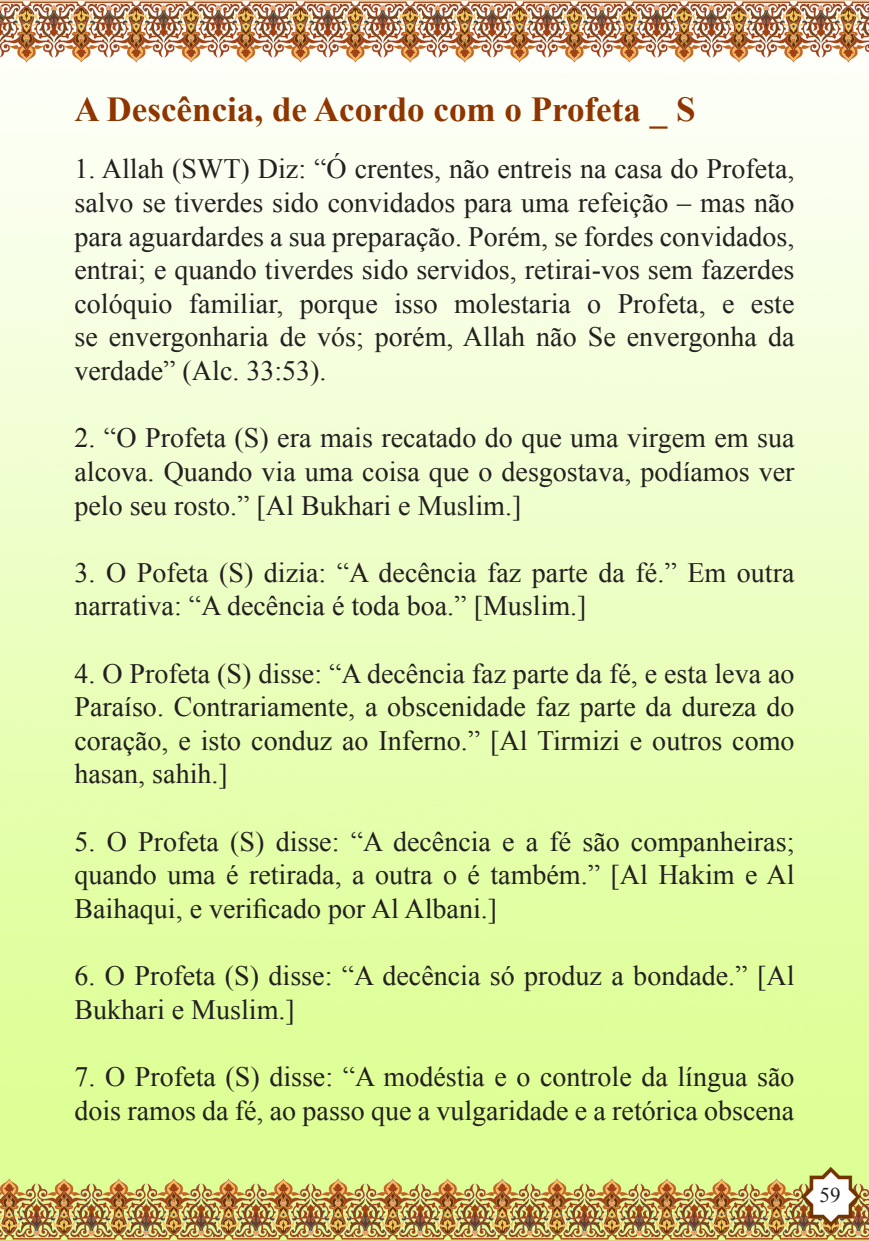
<style>
.page{position:relative;width:869px;height:1241px;background:#fff}
.page>*{position:absolute;margin:0;border:0;box-sizing:border-box;transform-origin:0 0}
.t1{font:700 35px "Times New Roman";color:#8f3500}
.t2{font:28px/33.6px "Times New Roman";color:#231f20;text-align:justify}
.t3{font:21px "Times New Roman";color:#231f20}
</style>
<div class="page">
<img style="left:0;top:0;width:868px;height:1240px">
<p class="t1" style="left:74px;top:85px;width:622px">A Descência, de Acordo com o Profeta _ S</p>
<p class="t2" style="left:74px;top:152px;width:721px">1. Allah (SWT) Diz: “Ó crentes, não entreis na casa do Profeta, salvo se tiverdes sido convidados para uma refeição – mas não para aguardardes a sua preparação. Porém, se fordes convidados, entrai; e quando tiverdes sido servidos, retirai-vos sem fazerdes colóquio familiar, porque isso molestaria o Profeta, e este se envergonharia de vós; porém, Allah não Se envergonha da verdade” (Alc. 33:53).</p>
<p class="t2" style="left:74px;top:420px;width:721px">2. “O Profeta (S) era mais recatado do que uma virgem em sua alcova. Quando via uma coisa que o desgostava, podíamos ver pelo seu rosto.” [Al Bukhari e Muslim.]</p>
<p class="t2" style="left:74px;top:555px;width:721px">3. O Pofeta (S) dizia: “A decência faz parte da fé.” Em outra narrativa: “A decência é toda boa.” [Muslim.]</p>
<p class="t2" style="left:74px;top:656px;width:721px">4. O Profeta (S) disse: “A decência faz parte da fé, e esta leva ao Paraíso. Contrariamente, a obscenidade faz parte da dureza do coração, e isto conduz ao Inferno.” [Al Tirmizi e outros como hasan, sahih.]</p>
<p class="t2" style="left:74px;top:824px;width:721px">5. O Profeta (S) disse: “A decência e a fé são companheiras; quando uma é retirada, a outra o é também.” [Al Hakim e Al Baihaqui, e verificado por Al Albani.]</p>
<p class="t2" style="left:74px;top:958px;width:721px">6. O Profeta (S) disse: “A decência só produz a bondade.” [Al<br>Bukhari e Muslim.]</p>
<p class="t2" style="left:74px;top:1059px;width:721px">7. O Profeta (S) disse: “A modéstia e o controle da língua são dois ramos da fé, ao passo que a vulgaridade e a retórica obscena</p>
<p class="t3" style="left:819px;top:1180px;width:22px">59</p>
</div>
